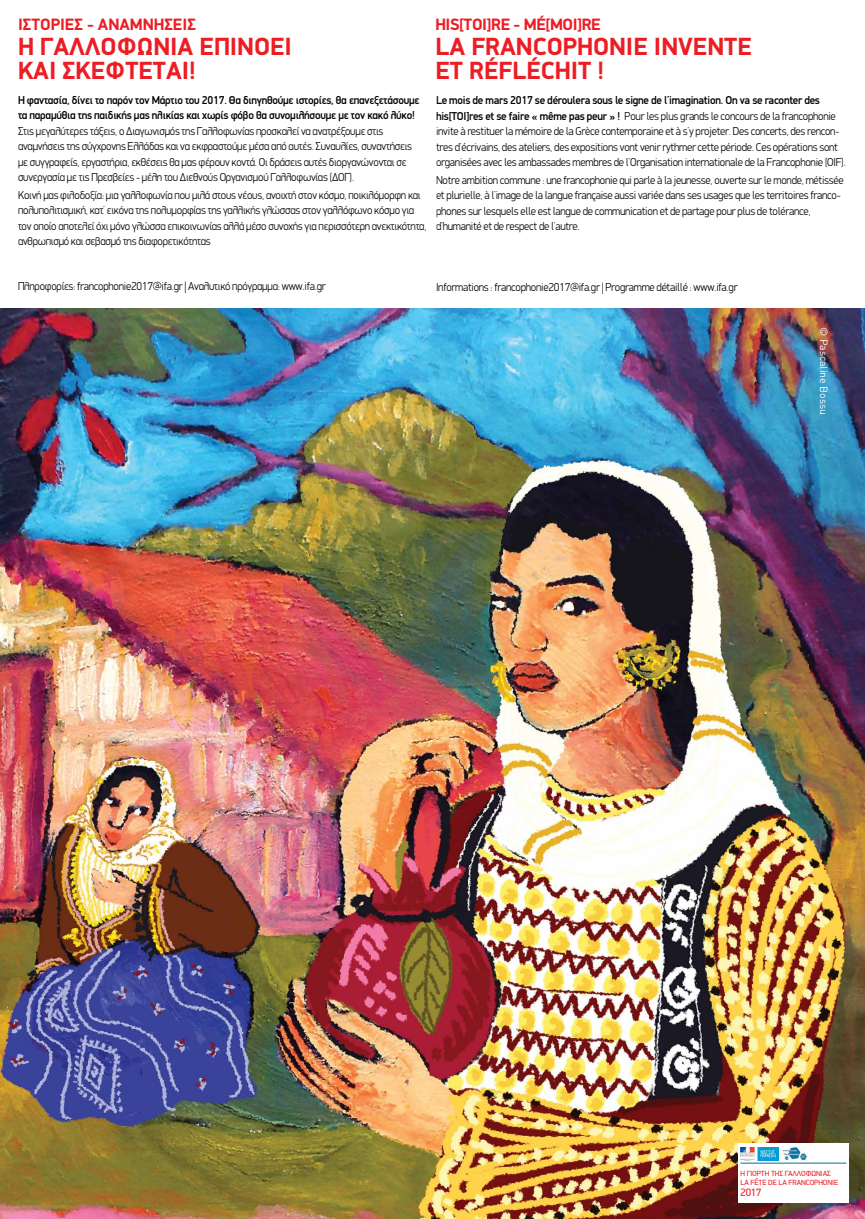
<style>
.page{position:relative;width:865px;height:1219px;background:#fff}
.page>*{position:absolute;margin:0;border:0;box-sizing:border-box;transform-origin:0 0}
.t1{font:700 25px/24.5px "PF Din Display";color:#ed1d24}
.t2{font:700 16.5px "PF Din Display";letter-spacing:-.02em;color:#ed1d24}
.t3{font:700 16.5px "PF Din Display";color:#ed1d24}
.t4{font:300 11.5px/15.5px "PF Din Display";letter-spacing:-.02em;color:#000;scale:.95 1}
.t5{font:500 11.5px/15.5px "PF Din Display";letter-spacing:-.02em;color:#000;scale:.95 1}
.t6{font:10.7px "PF Din Display Pro";color:#ed1d24}
.t7{font:10.5px "DINOT";color:#fff}
.t8{font:7.5px/9px "PF Din Display Pro";letter-spacing:-.01em;color:#ed1d24}
.s1{font-weight:500}
</style>
<div class="page">
<img style="left:0;top:308px;width:865px;height:911px">
<div style="left:738px;top:1143px;width:111px;height:60px;background:#fff"></div>
<hr style="left:740px;top:1163px;width:106px;height:1px;background:#007192">
<img style="left:782px;top:1147px;width:26px;height:14px">
<img style="left:740px;top:1148px;width:38px;height:12px">
<h2 class="t3" style="left:18px;top:15px;width:179px">ΙΣΤΟΡΙΕΣ - ΑΝΑΜΝΗΣΕΙΣ</h2>
<h1 class="t1" style="left:18px;top:34px;width:271px">H ΓΑΛΛΟΦΩΝΊΑ ΕΠΙΝΟΕΊ<br>ΚΑΙ ΣΚΈΦΤΕΤΑΙ!</h1>
<p class="t5" style="left:18px;top:92px;width:424px">Η φαντασία, δίνει το παρόν τον Μάρτιο του 2017. Θα διηγηθούµε ιστορίες, θα επανεξετάσουµε τα παραµύθια της παιδικής µας ηλικίας και χωρίς φόβο θα συνοµιλήσουµε µε τον κακό λύκο!</p>
<p class="t4" style="left:18px;top:123px;width:416px">Στις µεγαλύτερες τάξεις, ο Διαγωνισµός της Γαλλοφωνίας προσκαλεί να ανατρέξουµε στις αναµνήσεις της σύγχρονης Ελλάδας και να εκφραστούµε µέσα από αυτές. Συναυλίες, συναντήσεις µε συγγραφείς, εργαστήρια, εκθέσεις θα µας φέρουν κοντά. Οι δράσεις αυτές διοργανώνονται σε συνεργασία µε τις Πρεσβείες - µέλη του Διεθνούς Οργανισµού Γαλλοφωνίας (ΔΟΓ).</p>
<p class="t4" style="left:18px;top:187px;width:431px">Κοινή µας φιλοδοξία: µια γαλλοφωνία που µιλά στους νέους, ανοιχτή στον κόσµο, ποικιλόµορφη και πολυπολιτισµική, κατ’ εικόνα της πολυµορφίας της γαλλικής γλώσσας στον γαλλόφωνο κόσµο για τον οποίο αποτελεί όχι µόνο γλώσσα επικοινωνίας αλλά µέσο συνοχής για περισσότερη ανεκτικότητα, ανθρωπισµό και σεβασµό της διαφορετικότητας</p>
<p class="t4" style="left:18px;top:278px;width:325px">Πληροφορίες: francophonie2017@ifa.gr | Αναλυτικό πρόγραµµα: www.ifa.gr</p>
<h2 class="t2" style="left:435px;top:15px;width:167px">HIS[TOI]RE - MÉ[MOI]RE</h2>
<h1 class="t1" style="left:435px;top:34px;width:318px">LA FRANCOPHONIE INVENTE<br>ET RÉFLÉCHIT !</h1>
<p class="t4" style="left:436px;top:92px;width:433px"><span class="s1">Le mois de mars 2017 se déroulera sous le signe de l’imagination. On va se raconter des his[TOI]res et se faire « même pas peur » !</span> Pour les plus grands le concours de la francophonie invite à restituer la mémoire de la Grèce contemporaine et à s’y projeter. Des concerts, des rencon&shy;tres d’écrivains, des ateliers, des expositions vont venir rythmer cette période. Ces opérations sont organisées avec les ambassades membres de l’Organisation internationale de la Francophonie (OIF).</p>
<p class="t4" style="left:436px;top:172px;width:431px">Notre ambition commune : une francophonie qui parle à la jeunesse, ouverte sur le monde, métissée et plurielle, à l’image de la langue française aussi variée dans ses usages que les territoires franco&shy;phones sur lesquels elle est langue de communication et de partage pour plus de tolérance, d’humanité et de respect de l’autre.</p>
<p class="t4" style="left:436px;top:279px;width:319px">Informations : francophonie2017@ifa.gr | Programme détaillé : www.ifa.gr</p>
<p class="t7" style="left:830px;top:327px;width:90px;rotate:90deg">© Pascaline Bossu</p>
<p class="t8" style="left:740px;top:1169px;width:99px">Η ΓΙΟΡΤΗ ΤΗΣ ΓΑΛΛΟΦΩΝΙΑΣ<br>LA FÊTE DE LA FRANCOPHONIE</p>
<p class="t6" style="left:740px;top:1186px;width:23px">2017</p>
</div>
